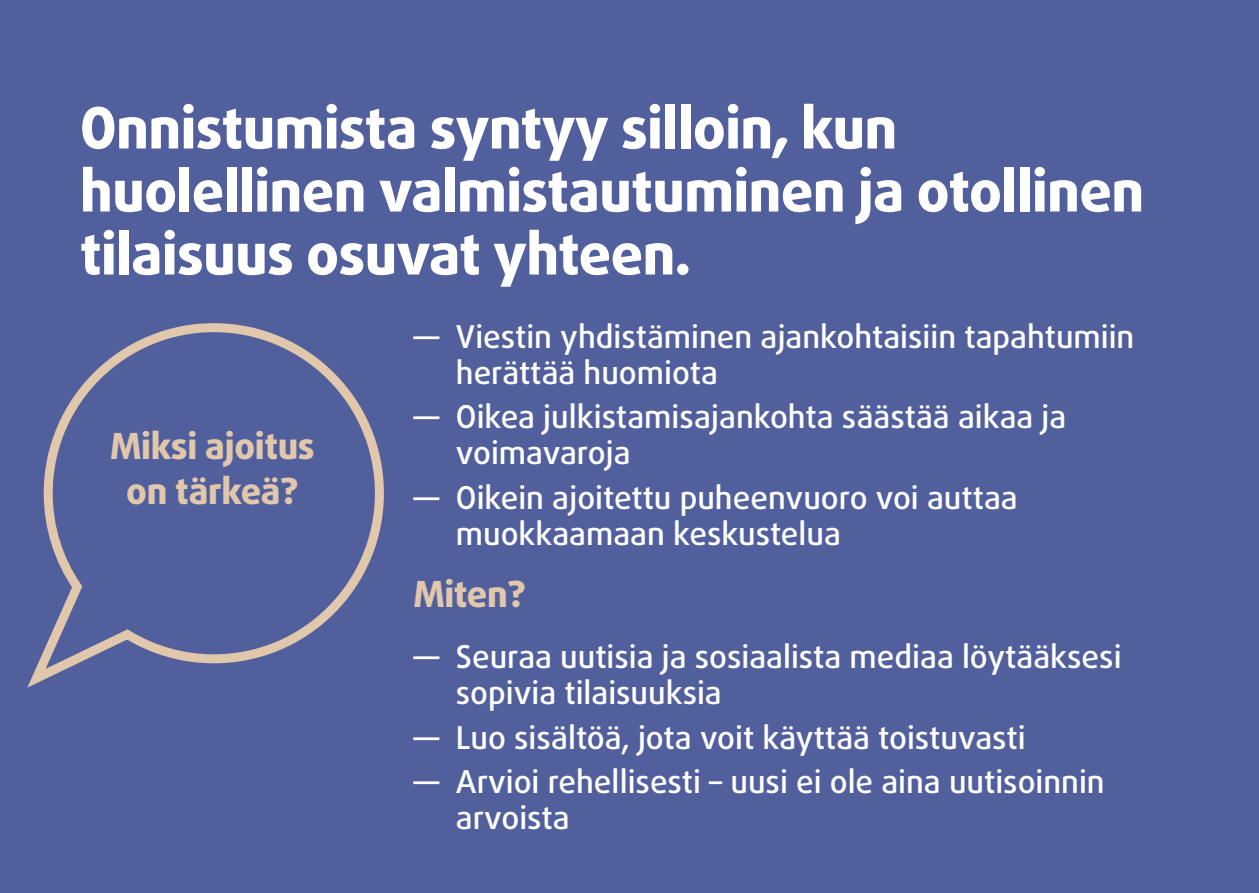
<style>
.page{position:relative;width:1259px;height:893px;background:#51609d}
.page>*{position:absolute;margin:0;border:0;box-sizing:border-box;transform-origin:0 0}
.Headline{font:800 57px/63px "Daxline Pro";letter-spacing:-.01em;color:#fff}
.Highlights_question{font:800 36px/45px "Daxline Pro";letter-spacing:-.01em;color:#e1c7ab;text-align:center}
.HOW{font:800 36px "Daxline Pro";letter-spacing:-.01em;color:#e1c7ab}
.t1{font:500 31.5px/36px "Daxline Pro";color:#fff}
</style>
<div class="page">
<svg style="left:27px;top:323px;width:357px;height:365px"></svg>
<p class="Headline" style="left:80px;top:97px;width:1065px">Onnistumista syntyy silloin, kun huolellinen valmistautuminen ja otollinen tilaisuus osuvat yhteen.</p>
<p class="Highlights_question" style="left:110px;top:423px;width:206px">Miksi ajoitus on tärkeä?</p>
<p class="t1" style="left:456px;top:319px;width:680px;text-indent:-43px">― Viestin yhdistäminen ajankohtaisiin tapahtumiin herättää huomiota</p>
<p class="t1" style="left:456px;top:399px;width:612px;text-indent:-43px">― Oikea julkistamisajankohta säästää aikaa ja voimavaroja</p>
<p class="t1" style="left:456px;top:480px;width:563px;text-indent:-43px">― Oikein ajoitettu puheenvuoro voi auttaa muokkaamaan keskustelua</p>
<p class="HOW" style="left:413px;top:570px;width:114px">Miten?</p>
<p class="t1" style="left:456px;top:639px;width:667px;text-indent:-43px">― Seuraa uutisia ja sosiaalista mediaa löytääksesi sopivia tilaisuuksia</p>
<p class="t1" style="left:413px;top:720px;width:614px">― Luo sisältöä, jota voit käyttää toistuvasti</p>
<p class="t1" style="left:456px;top:764px;width:650px;text-indent:-43px">― Arvioi rehellisesti – uusi ei ole aina uutisoinnin arvoista</p>
</div>
